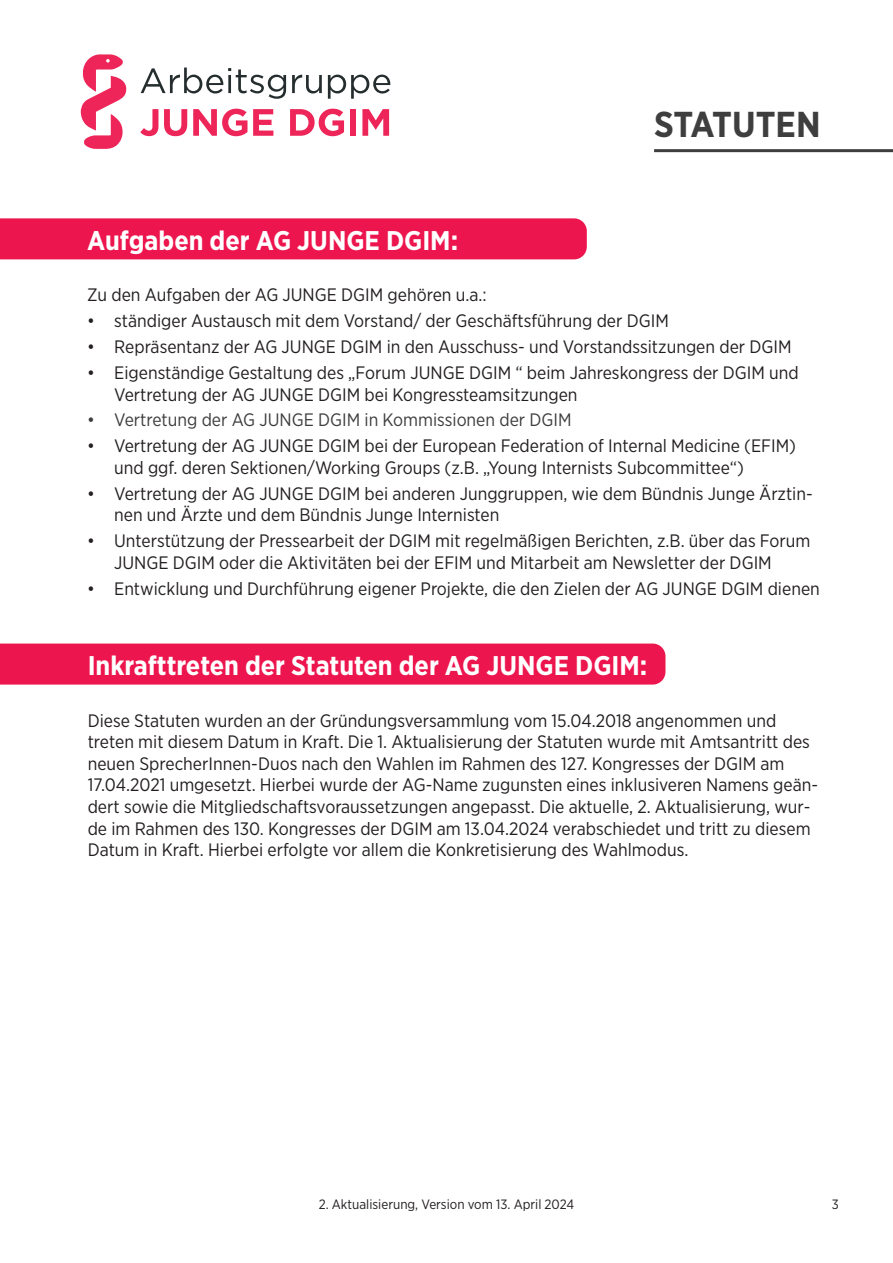
<style>
.page{position:relative;width:893px;height:1263px;background:#fff}
.page>*{position:absolute;margin:0;border:0;box-sizing:border-box;transform-origin:0 0}
.t1{font:700 36px "Gotham Narrow";color:#3e3e3f}
.t2{font:700 27px "Gotham Narrow";color:#fff}
.t3{font:18px/21.6px "Gotham Narrow";color:#231f20}
.t4{font:18px "Gotham Narrow";color:#3e3e3f}
.t5{font:13.5px "Gotham Narrow";color:#231f20}
</style>
<div class="page">
<svg style="left:141px;top:68px;width:145px;height:31px"></svg>
<svg style="left:292px;top:75px;width:30px;height:18px"></svg>
<svg style="left:328px;top:75px;width:62px;height:24px"></svg>
<svg style="left:81px;top:54px;width:46px;height:95px"></svg>
<svg style="left:140px;top:109px;width:18px;height:27px"></svg>
<svg style="left:164px;top:109px;width:23px;height:27px"></svg>
<svg style="left:193px;top:109px;width:54px;height:27px"></svg>
<svg style="left:253px;top:109px;width:20px;height:27px"></svg>
<svg style="left:290px;top:109px;width:54px;height:27px"></svg>
<div style="left:350px;top:109px;width:6px;height:27px;background:#ee2559"></div>
<svg style="left:362px;top:109px;width:27px;height:27px"></svg>
<hr style="left:654px;top:149px;width:239px;height:3px;background:#3e3e3f">
<div style="left:0;top:218px;width:587px;height:41px;background:#ed154e"></div>
<div style="left:0;top:643px;width:665px;height:41px;background:#ed154e"></div>
<h1 class="t1" style="left:654px;top:101px;width:168px">STATUTEN</h1>
<p class="t2" style="left:87px;top:223px;width:372px">Aufgaben der AG JUNGE DGIM:</p>
<p class="t3" style="left:87px;top:284px;width:401px">Zu den Aufgaben der AG JUNGE DGIM gehören u.a.:</p>
<p class="t3" style="left:87px;top:310px;width:583px">• ständiger Austausch mit dem Vorstand/ der Geschäftsführung der DGIM</p>
<p class="t3" style="left:87px;top:336px;width:706px">• Repräsentanz der AG JUNGE DGIM in den Ausschuss- und Vorstandssitzungen der DGIM</p>
<p class="t3" style="left:114px;top:361px;width:686px;text-indent:-27px">• Eigenständige Gestaltung des „Forum JUNGE DGIM “ beim Jahreskongress der DGIM und<br>Vertretung der AG JUNGE DGIM bei Kongressteamsitzungen</p>
<p class="t4" style="left:87px;top:409px;width:486px">• Vertretung der AG JUNGE DGIM in Kommissionen der DGIM</p>
<p class="t3" style="left:114px;top:435px;width:683px;text-indent:-27px">• Vertretung der AG JUNGE DGIM bei der European Federation of Internal Medicine (EFIM) und ggf. deren Sektionen/Working Groups (z.B. „Young Internists Subcommittee“)</p>
<p class="t3" style="left:114px;top:482px;width:700px;text-indent:-27px">• Vertretung der AG JUNGE DGIM bei anderen Junggruppen, wie dem Bündnis Junge Ärztin&shy;nen und Ärzte und dem Bündnis Junge Internisten</p>
<p class="t3" style="left:114px;top:530px;width:698px;text-indent:-27px">• Unterstützung der Pressearbeit der DGIM mit regelmäßigen Berichten, z.B. über das Forum<br>JUNGE DGIM oder die Aktivitäten bei der EFIM und Mitarbeit am Newsletter der DGIM</p>
<p class="t3" style="left:87px;top:577px;width:734px">• Entwicklung und Durchführung eigener Projekte, die den Zielen der AG JUNGE DGIM dienen</p>
<p class="t2" style="left:88px;top:648px;width:561px">Inkrafttreten der Statuten der AG JUNGE DGIM:</p>
<p class="t3" style="left:88px;top:709px;width:690px">Diese Statuten wurden an der Gründungsversammlung vom 15.04.2018 angenommen und</p>
<p class="t3" style="left:88px;top:731px;width:724px">treten mit diesem Datum in Kraft. Die 1. Aktualisierung der Statuten wurde mit Amtsantritt des</p>
<p class="t3" style="left:88px;top:752px;width:732px">neuen SprecherInnen-Duos nach den Wahlen im Rahmen des 127. Kongresses der DGIM am 17.04.2021 umgesetzt. Hierbei wurde der AG-Name zugunsten eines inklusiveren Namens geän&shy;dert sowie die Mitgliedschaftsvoraussetzungen angepasst. Die aktuelle, 2. Aktualisierung, wur&shy;de im Rahmen des 130. Kongresses der DGIM am 13.04.2024 verabschiedet und tritt zu diesem Datum in Kraft. Hierbei erfolgte vor allem die Konkretisierung des Wahlmodus.</p>
<p class="t5" style="left:319px;top:1196px;width:257px">2. Aktualisierung, Version vom 13. April 2024</p>
<p class="t5" style="left:832px;top:1196px;width:9px">3</p>
</div>
